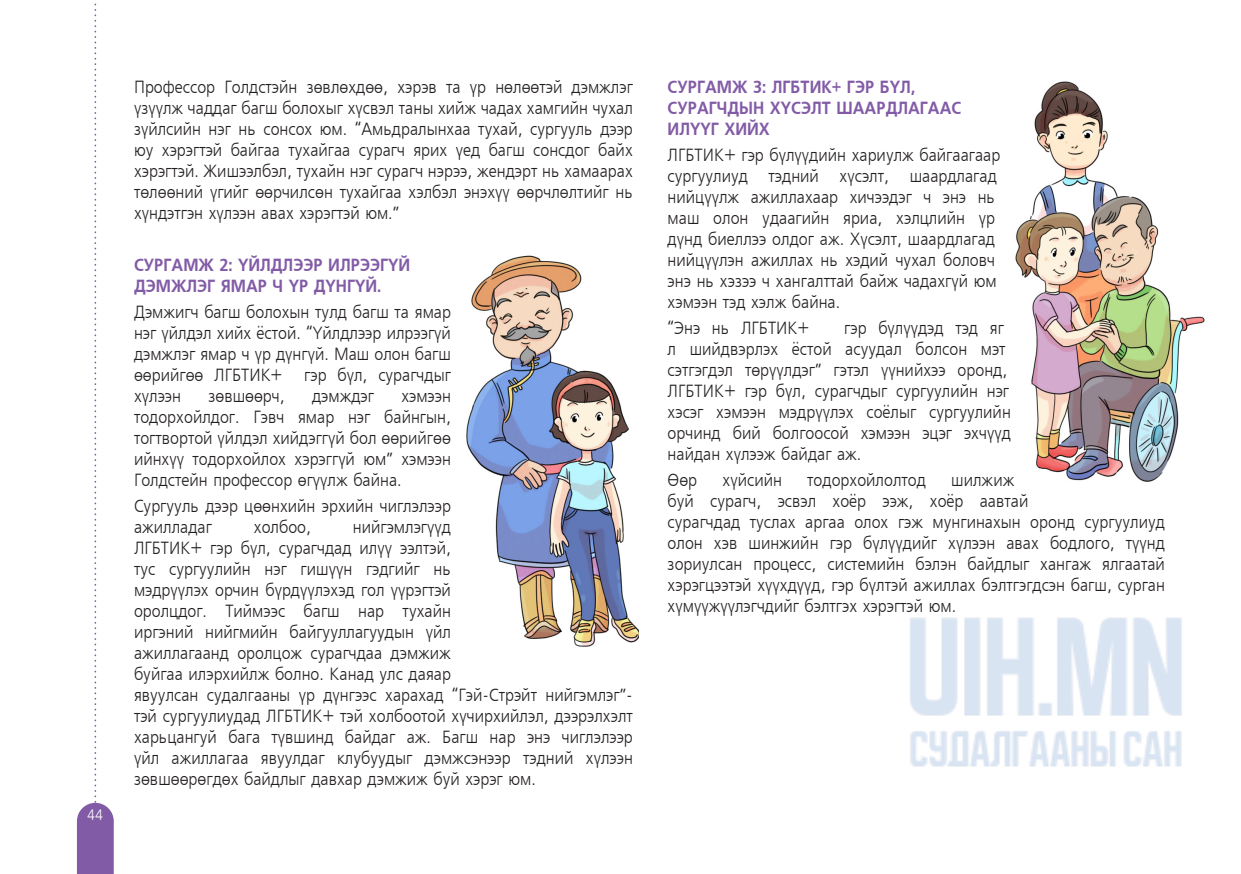
<style>
.page{position:relative;width:1241px;height:874px;background:#fff}
.page>*{position:absolute;margin:0;border:0;box-sizing:border-box;transform-origin:0 0}
.text{font:17.5px/21px "Mogul Freeset";color:#231f20;scale:.9 1}
.text-2{font:700 17.5px/21px "Mogul Freeset";color:#825ba6;scale:.9 1}
.t1{font:14.88px "Mogul Freeset";color:#fff;scale:.9 1}
</style>
<div class="page">
<svg style="left:77px;top:3px;width:37px;height:871px"></svg>
<img style="left:466px;top:81px;width:739px;height:686px">
<p class="t1" style="left:87px;top:806px;width:19px">44</p>
<p class="text" style="left:134px;top:77px;width:555px;text-align:justify">Профессор Голдстэйн зөвлөхдөө, хэрэв та үр нөлөөтэй дэмжлэг үзүүлж чаддаг багш болохыг хүсвэл таны хийж чадах хамгийн чухал зүйлсийн нэг нь сонсох юм. “Амьдралынхаа тухай, сургууль дээр юу хэрэгтэй байгаа тухайгаа сурагч ярих үед багш сонсдог байх хэрэгтэй. Жишээлбэл, тухайн нэг сурагч нэрээ, жендэрт нь хамаарах төлөөний үгийг өөрчилсөн тухайгаа хэлбэл энэхүү өөрчлөлтийг нь хүндэтгэн хүлээн авах хэрэгтэй юм.”</p>
<p class="text-2" style="left:134px;top:255px;width:308px">СУРГАМЖ 2: ҮЙЛДЛЭЭР ИЛРЭЭГҮЙ<br>ДЭМЖЛЭГ ЯМАР Ч ҮР ДҮНГҮЙ.</p>
<p class="text" style="left:134px;top:302px;width:353px;text-align:justify">Дэмжигч багш болохын тулд багш та ямар нэг үйлдэл хийх ёстой. “Үйлдлээр илрээгүй дэмжлэг ямар ч үр дүнгүй. Маш олон багш өөрийгөө ЛГБТИК+ гэр бүл, сурагчдыг хүлээн</p>
<p class="text" style="left:134px;top:386px;width:353px;text-align:justify;text-indent:267px">хэмээн тодорхойлдог. Гэвч ямар нэг байнгын, тогтвортой үйлдэл хийдэггүй бол өөрийгөө ийнхүү тодорхойлох хэрэггүй юм” хэмээн Голдстейн профессор өгүүлж байна.</p>
<p class="text" style="left:134px;top:496px;width:353px">Сургууль дээр цөөнхийн эрхийн чиглэлээр ажилладаг</p>
<p class="text" style="left:208px;top:386px;width:86px">зөвшөөрч,</p>
<p class="text" style="left:312px;top:386px;width:70px">дэмждэг</p>
<p class="text" style="left:254px;top:517px;width:65px">холбоо,</p>
<p class="text" style="left:134px;top:517px;width:555px;text-indent:219px">нийгэмлэгүүд<br>ЛГБТИК+ гэр бүл, сурагчдад илүү ээлтэй,<br>тус сургуулийн нэг гишүүн гэдгийг нь<br>мэдрүүлэх орчин бүрдүүлэхэд гол үүрэгтэй<br>оролцдог. Тиймээс багш нар тухайн<br>иргэний нийгмийн байгууллагуудын үйл<br>ажиллагаанд оролцож сурагчдаа дэмжиж<br>буйгаа илэрхийлж болно. Канад улс даяар<br>явуулсан судалгааны үр дүнгээс харахад “Гэй-Стрэйт нийгэмлэг”- тэй сургуулиудад ЛГБТИК+ тэй холбоотой хүчирхийлэл, дээрэлхэлт харьцангуй бага түвшинд байдаг аж. Багш нар энэ чиглэлээр үйл ажиллагаа явуулдаг клубуудыг дэмжсэнээр тэдний хүлээн зөвшөөрөгдөх байдлыг давхар дэмжиж буй хэрэг юм.</p>
<p class="text-2" style="left:667px;top:77px;width:328px">СУРГАМЖ 3: ЛГБТИК+ ГЭР БҮЛ,<br>СУРАГЧДЫН ХҮСЭЛТ ШААРДЛАГААС<br>ИЛҮҮГ ХИЙХ</p>
<p class="text" style="left:667px;top:145px;width:371px">ЛГБТИК+ гэр бүлүүдийн хариулж байгаагаар сургуулиуд тэдний хүсэлт, шаардлагад нийцүүлж ажиллахаар хичээдэг ч энэ нь маш олон удаагийн яриа, хэлцлийн үр дүнд биеллээ олдог аж. Хүсэлт, шаардлагад нийцүүлэн ажиллах нь хэдий чухал боловч энэ нь хэзээ ч хангалттай байж чадахгүй юм хэмээн тэд хэлж байна.</p>
<p class="text" style="left:667px;top:318px;width:159px">“Энэ нь ЛГБТИК+</p>
<p class="text" style="left:667px;top:318px;width:383px;text-indent:177px">гэр бүлүүдэд тэд яг л шийдвэрлэх ёстой асуудал болсон мэт сэтгэгдэл төрүүлдэг” гэтэл үүнийхээ оронд, ЛГБТИК+ гэр бүл, сурагчдыг сургуулийн нэг хэсэг хэмээн мэдрүүлэх соёлыг сургуулийн орчинд бий болгоосой хэмээн эцэг эхчүүд найдан хүлээж байдаг аж.</p>
<p class="text" style="left:667px;top:470px;width:34px">Өөр</p>
<p class="text" style="left:722px;top:470px;width:67px">хүйсийн</p>
<p class="text" style="left:807px;top:470px;width:133px">тодорхойлолтод</p>
<p class="text" style="left:667px;top:470px;width:554px;text-indent:283px">шилжиж<br>буй сурагч, эсвэл хоёр ээж, хоёр аавтай<br>сурагчдад туслах аргаа олох гэж мунгинахын оронд сургуулиуд олон хэв шинжийн гэр бүлүүдийг хүлээн авах бодлого, түүнд зориулсан процесс, системийн бэлэн байдлыг хангаж ялгаатай хэрэгцээтэй хүүхдүүд, гэр бүлтэй ажиллах бэлтгэгдсэн багш, сурган хүмүүжүүлэгчдийг бэлтгэх хэрэгтэй юм.</p>
</div>
